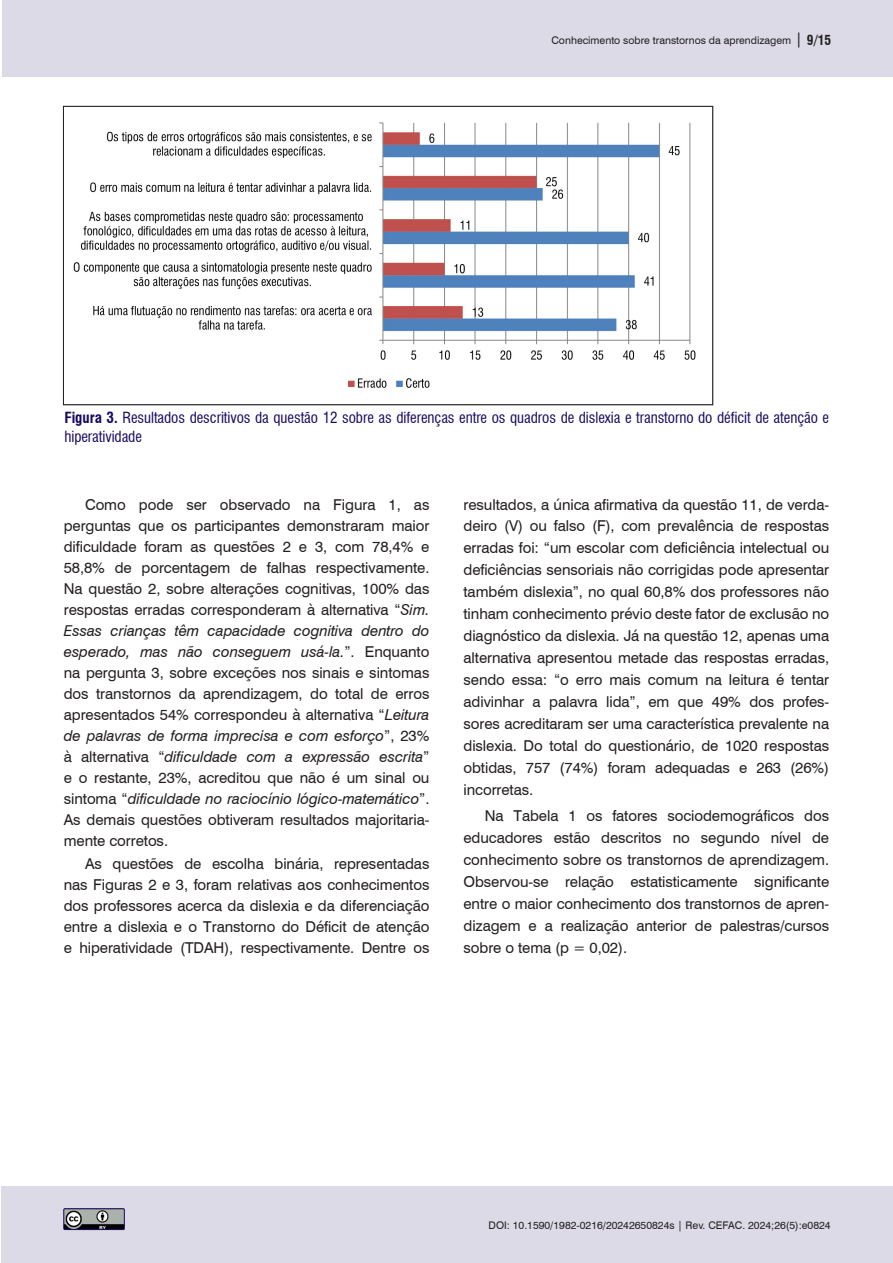
<style>
.page{position:relative;width:893px;height:1263px;background:#fff}
.page>*{position:absolute;margin:0;border:0;box-sizing:border-box;transform-origin:0 0}
.Corpo_do_texto{font:15px/21px "Swiss 721 BT";letter-spacing:-.005em;color:#231f20;text-align:justify}
.Titulo_tabelas_e_gráficos{font:condensed 15px/19.5px "Swiss 721 BT";letter-spacing:-.005em;color:#18085f}
.t1{font:10.5px "Swiss 721 BT";color:#231f20}
.s1{font-size:15px}
.s2{font-weight:700;font-stretch:condensed;font-size:13.5px}
.s3{font-weight:700}
.s4{font-style:italic}
</style>
<div class="page">
<div style="left:1px;top:1186px;width:892px;height:77px;background:#dcdae7"></div>
<div style="left:2px;top:0;width:891px;height:77px;background:#dcdae7"></div>
<img style="left:65px;top:1210px;width:58px;height:18px">
<div style="left:63px;top:1208px;width:62px;height:22px;border:1px solid #18085f"></div>
<img style="left:73px;top:122px;width:623px;height:266px">
<p class="t1" style="left:551px;top:33px;width:281px">Conhecimento sobre transtornos da aprendizagem <span class="s1">|</span> <span class="s2">9/15</span></p>
<p class="Titulo_tabelas_e_gráficos" style="left:65px;top:408px;width:766px"><span class="s3">Figura 3.</span> Resultados descritivos da questão 12 sobre as diferenças entre os quadros de dislexia e transtorno do déficit de atenção e hiperatividade</p>
<p class="Corpo_do_texto" style="left:64px;top:493px;width:367px;text-indent:21px">Como pode ser observado na Figura 1, as perguntas que os participantes demonstraram maior dificuldade foram as questões 2 e 3, com 78,4% e 58,8% de porcentagem de falhas respectivamente.<br>Na questão 2, sobre alterações cognitivas, 100% das respostas erradas corresponderam à alternativa “<span class="s4">Sim.<br>Essas crianças têm capacidade cognitiva dentro do esperado, mas não conseguem usá-la.</span>”. Enquanto na pergunta 3, sobre exceções nos sinais e sintomas dos transtornos da aprendizagem, do total de erros apresentados 54% correspondeu à alternativa “<span class="s4">Leitura de palavras de forma imprecisa e com esforço</span>”, 23% à alternativa “<span class="s4">dificuldade com a expressão escrita</span>” e o restante, 23%, acreditou que não é um sinal ou sintoma “<span class="s4">dificuldade no raciocínio lógico-matemático</span>”.<br>As demais questões obtiveram resultados majoritaria&shy;mente corretos.</p>
<p class="Corpo_do_texto" style="left:64px;top:853px;width:367px;text-indent:21px">As questões de escolha binária, representadas nas Figuras 2 e 3, foram relativas aos conhecimentos dos professores acerca da dislexia e da diferenciação entre a dislexia e o Transtorno do Déficit de atenção e hiperatividade (TDAH), respectivamente. Dentre os</p>
<p class="Corpo_do_texto" style="left:463px;top:493px;width:367px;line-height:21.9px">resultados, a única afirmativa da questão 11, de verda&shy;deiro (V) ou falso (F), com prevalência de respostas erradas foi: “um escolar com deficiência intelectual ou deficiências sensoriais não corrigidas pode apresentar também dislexia”, no qual 60,8% dos professores não tinham conhecimento prévio deste fator de exclusão no diagnóstico da dislexia. Já na questão 12, apenas uma alternativa apresentou metade das respostas erradas, sendo essa: “o erro mais comum na leitura é tentar adivinhar a palavra lida”, em que 49% dos profes&shy;sores acreditaram ser uma característica prevalente na dislexia. Do total do questionário, de 1020 respostas obtidas, 757 (74%) foram adequadas e 263 (26%) incorretas.</p>
<p class="Corpo_do_texto" style="left:463px;top:804px;width:367px;line-height:21.9px;text-indent:21px">Na Tabela 1 os fatores sociodemográficos dos educadores estão descritos no segundo nível de conhecimento sobre os transtornos de aprendizagem.<br>Observou-se relação estatisticamente significante entre o maior conhecimento dos transtornos de apren&shy;dizagem e a realização anterior de palestras/cursos sobre o tema (p = 0,02).</p>
<p class="t1" style="left:489px;top:1218px;width:343px">DOI: 10.1590/1982-0216/20242650824s | Rev. CEFAC. 2024;26(5):e0824</p>
</div>
